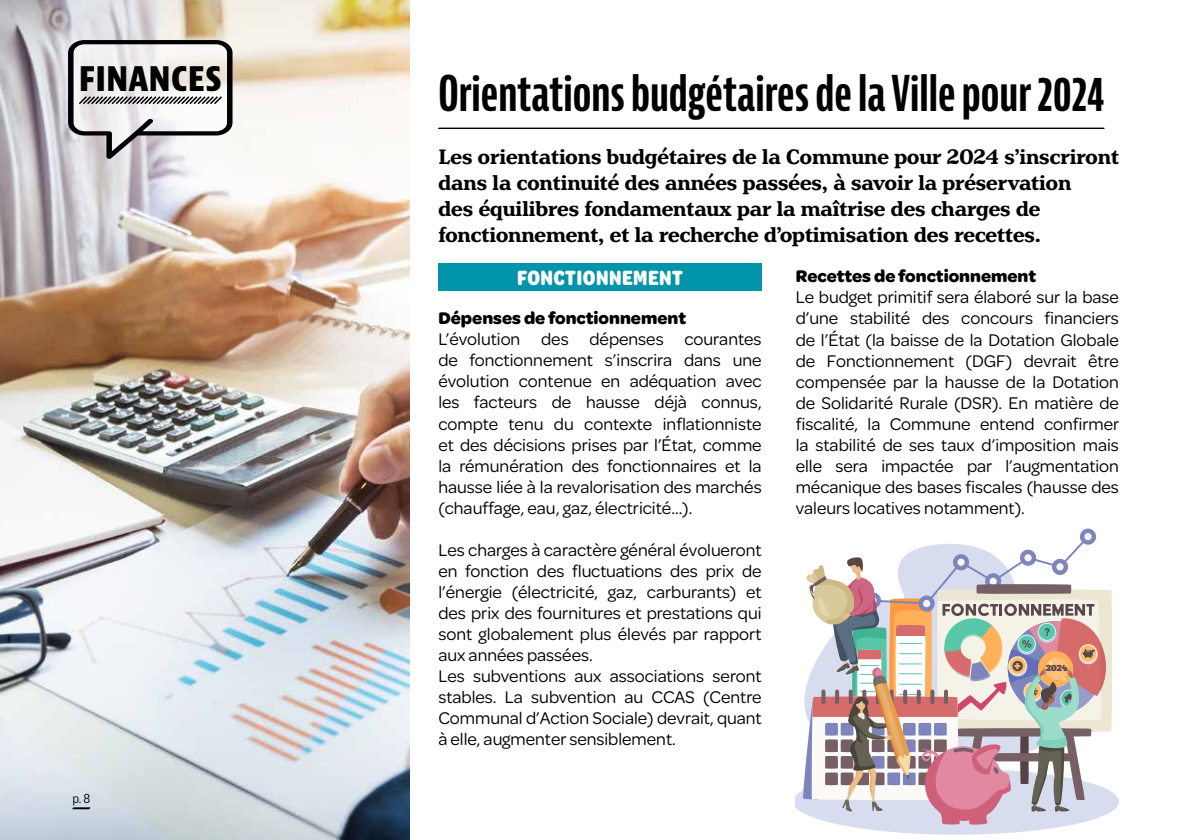
<style>
.page{position:relative;width:1191px;height:840px;background:#fff}
.page>*{position:absolute;margin:0;border:0;box-sizing:border-box;transform-origin:0 0}
.t1{font:700 extra-condensed 48px "Bernina Sans";color:#000}
.t2{font:700 condensed 36px "Bernina Sans";color:#000}
.t3{font:700 22px/26px "Henriette";color:#000}
.t4{font:700 22px "Omnes Cond";letter-spacing:.02em;color:#fff}
.t5{font:18px/21px "Omnes";color:#000;text-align:justify}
.t6{font:700 18px "Omnes";color:#000}
.t7{font:14px "Omnes Narrow";color:#000}
.t8{font:11.6px "Alfa Slab One";color:#ffbc63}
.t9{font:7.8px "Alfa Slab One";color:#59474d}
</style>
<div class="page">
<img style="left:0;top:0;width:410px;height:839px">
<svg style="left:438px;top:127px;width:666px;height:2px"></svg>
<div style="left:438px;top:263px;width:323px;height:28px;background:#0094aa"></div>
<svg style="left:72px;top:806px;width:19px;height:3px"></svg>
<svg style="left:68px;top:40px;width:164px;height:119px"></svg>
<svg style="left:795px;top:528px;width:324px;height:306px"></svg>
<h2 class="t2" style="left:79px;top:55px;width:145px">FINANCES</h2>
<p class="t7" style="left:72px;top:789px;width:19px">p. 8</p>
<h1 class="t1" style="left:438px;top:66px;width:667px">Orientations budgétaires de la Ville pour 2024</h1>
<p class="t3" style="left:438px;top:144px;width:682px">Les orientations budgétaires de la Commune pour 2024 s’inscriront dans la continuité des années passées, à savoir la préservation<br>des équilibres fondamentaux par la maîtrise des charges de fonctionnement, et la recherche d’optimisation des recettes.</p>
<p class="t4" style="left:517px;top:262px;width:167px">FONCTIONNEMENT</p>
<p class="t6" style="left:438px;top:305px;width:249px">Dépenses de fonctionnement</p>
<p class="t5" style="left:438px;top:328px;width:325px">L’évolution des dépenses courantes de fonctionnement s’inscrira dans une évolution contenue en adéquation avec les facteurs de hausse déjà connus, compte tenu du contexte inflationniste et des décisions prises par l’État, comme la rémunération des fonctionnaires et la hausse liée à la revalorisation des marchés (chauffage, eau, gaz, électricité…).</p>
<p class="t5" style="left:438px;top:538px;width:325px;text-align:left">Les charges à caractère général évolueront en fonction des fluctuations des prix de l’énergie (électricité, gaz, carburants) et des prix des fournitures et prestations qui sont globalement plus élevés par rapport aux années passées.<br>Les subventions aux associations seront stables. La subvention au CCAS (Centre Communal d’Action Sociale) devrait, quant à elle, augmenter sensiblement.</p>
<p class="t6" style="left:795px;top:263px;width:242px">Recettes de fonctionnement</p>
<p class="t5" style="left:795px;top:286px;width:325px">Le budget primitif sera élaboré sur la base d’une stabilité des concours financiers de l’État (la baisse de la Dotation Globale de Fonctionnement (DGF) devrait être compensée par la hausse de la Dotation de Solidarité Rurale (DSR). En matière de fiscalité, la Commune entend confirmer la stabilité de ses taux d’imposition mais elle sera impactée par l’augmentation mécanique des bases fiscales (hausse des valeurs locatives notamment).</p>
<p class="t8" style="left:1014px;top:657px;width:8px">+</p>
<p class="t9" style="left:1046px;top:663px;width:23px">2024</p>
</div>
